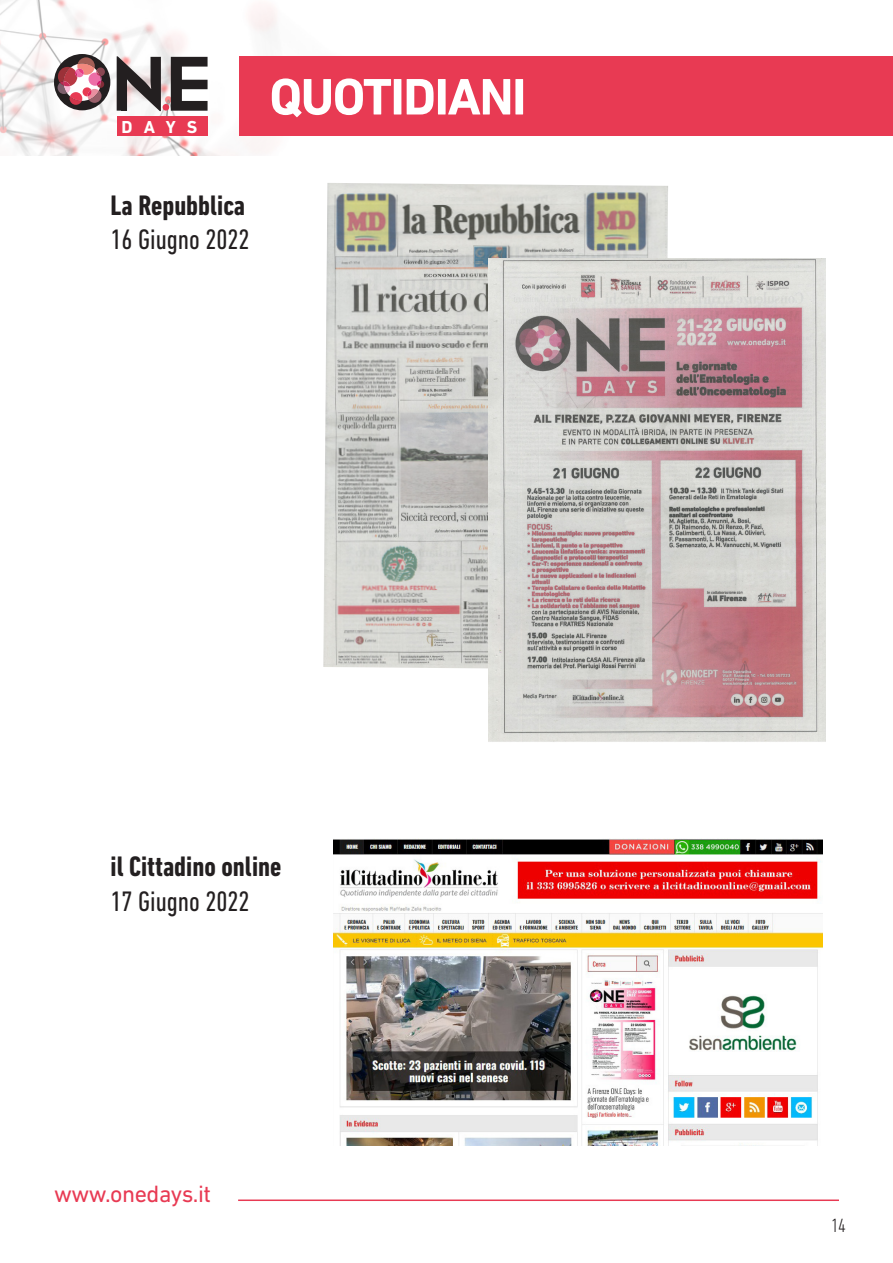
<style>
.page{position:relative;width:893px;height:1263px;background:#fff}
.page>*{position:absolute;margin:0;border:0;box-sizing:border-box;transform-origin:0 0}
.t1{font:700 52.2px "DIN Next LT Pro";letter-spacing:-.03em;color:#fff}
.t2{font:700 condensed 28.65px "DIN Next LT Pro";color:#231f20}
.t3{font:condensed 28.65px "DIN Next LT Pro";color:#231f20}
.t4{font:24px "DIN Next LT Pro";letter-spacing:-.02em;color:#e83a53}
.t5{font:300 condensed 19.5px "DIN Next LT Pro";color:#231f20}
.t6{font:700 17.55px "DIN Next LT Pro";color:#fff}
</style>
<div class="page">
<img style="left:0;top:0;width:277px;height:156px">
<svg style="left:117px;top:56px;width:44px;height:55px"></svg>
<svg style="left:171px;top:57px;width:37px;height:54px"></svg>
<svg style="left:54px;top:54px;width:56px;height:56px"></svg>
<div style="left:163px;top:104px;width:6px;height:7px;background:#e83a53;border-radius:50%"></div>
<div style="left:117px;top:117px;width:91px;height:19px;background:#e83a53"></div>
<div style="left:121px;top:67px;width:6px;height:44px;background:#231f20"></div>
<div style="left:239px;top:56px;width:654px;height:80px;background:#e83a53"></div>
<hr style="left:238px;top:1199px;width:601px;height:2px;background:#e83a53">
<img style="left:323px;top:183px;width:345px;height:486px">
<img style="left:488px;top:258px;width:338px;height:484px">
<img style="left:333px;top:839px;width:489px;height:306px">
<p class="t6" style="left:122px;top:116px;width:77px">DAYS</p>
<p class="t1" style="left:269px;top:66px;width:259px">QUOTIDIANI</p>
<p class="t2" style="left:111px;top:189px;width:136px">La Repubblica</p>
<p class="t3" style="left:111px;top:223px;width:141px">16 Giugno 2022</p>
<p class="t2" style="left:111px;top:850px;width:172px">il Cittadino online</p>
<p class="t3" style="left:111px;top:885px;width:141px">17 Giugno 2022</p>
<p class="t4" style="left:54px;top:1180px;width:159px">www.onedays.it</p>
<p class="t5" style="left:831px;top:1214px;width:16px">14</p>
</div>
